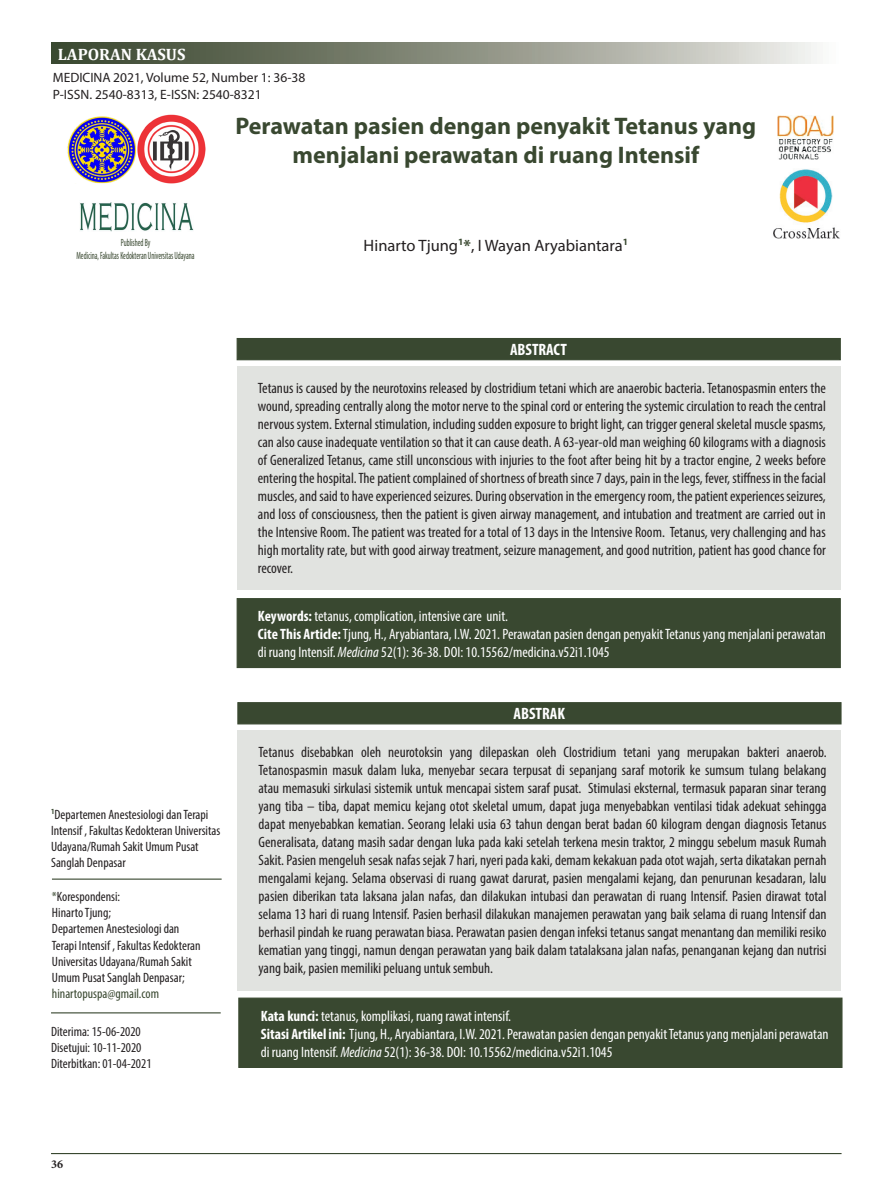
<style>
.page{position:relative;width:893px;height:1191px;background:#fff}
.page>*{position:absolute;margin:0;border:0;box-sizing:border-box;transform-origin:0 0}
.t1{font:700 24px/28.8px "Myriad Pro";color:#394830;text-align:center}
.t2{font:16.5px "Myriad Pro";color:#231f20}
.Default{font:700 condensed 16.5px "Myriad Pro";color:#fff}
.t3{font:700 16.5px "Cambria";color:#fff}
.t4{font:condensed 15px/18px "Myriad Pro";color:#231f20;text-align:justify}
.t5{font:condensed 15px/18px "Myriad Pro";color:#fff}
.t6{font:condensed 13.5px/16.2px "Myriad Pro";color:#231f20}
.t7{font:13.5px "Myriad Pro";color:#231f20}
.t8{font:condensed 13.5px "Myriad Pro";color:#394830}
.judul{font:700 12px "Minion Pro";color:#231f20}
.judul-2{font:condensed 10.5px "Myriad Pro";color:#394830;scale:.72 1}
.s1{font-weight:700;color:#394830}
.s2{color:#394830}
.s3{font-weight:700}
.s4{font-style:italic}
</style>
<div class="page">
<svg style="left:51px;top:43px;width:766px;height:20px;background:#8a9081"></svg>
<div style="left:237px;top:338px;width:604px;height:22px;background:#394830"></div>
<div style="left:237px;top:598px;width:604px;height:70px;background:#394830"></div>
<div style="left:237px;top:702px;width:604px;height:22px;background:#394830;border:1px solid #394830"></div>
<div style="left:237px;top:367px;width:603px;height:223px;background:#e1e3e0"></div>
<div style="left:238px;top:731px;width:603px;height:260px;background:#e1e3e0"></div>
<hr style="left:52px;top:878px;width:170px;height:1px;background:#394830">
<hr style="left:51px;top:1012px;width:170px;height:1px;background:#394830">
<hr style="left:51px;top:1153px;width:790px;height:1px;background:#394830">
<img style="left:67px;top:115px;width:139px;height:69px">
<img style="left:773px;top:169px;width:67px;height:69px">
<img style="left:778px;top:116px;width:55px;height:43px">
<img style="left:80px;top:202px;width:114px;height:30px">
<div style="left:238px;top:997px;width:604px;height:71px;background:#394830;border:1px solid #394830"></div>
<p class="t3" style="left:58px;top:43px;width:129px">LAPORAN KASUS</p>
<p class="t7" style="left:53px;top:70px;width:254px">MEDICINA 2021, Volume 52, Number 1: 36-38</p>
<p class="t7" style="left:53px;top:86px;width:210px">P-ISSN. 2540-8313, E-ISSN: 2540-8321</p>
<p class="judul-2" style="left:121px;top:236px;width:43px">Published By</p>
<p class="judul-2" style="left:76px;top:249px;width:166px">Medicina, Fakultas Kedokteran Universitas Udayana</p>
<p class="t1" style="left:236px;top:110px;width:522px">Perawatan pasien dengan penyakit Tetanus yang menjalani perawatan di ruang Intensif</p>
<p class="t2" style="left:364px;top:235px;width:266px">Hinarto Tjung<sup>1</sup><span class="s1">*</span>, I Wayan Aryabiantara<sup>1</sup></p>
<p class="t6" style="left:51px;top:806px;width:171px"><sup>1</sup>Departemen Anestesiologi dan Terapi Intensif , Fakultas Kedokteran Universitas Udayana/Rumah Sakit Umum Pusat Sanglah Denpasar</p>
<p class="t6" style="left:52px;top:888px;width:70px"><span class="s2">*</span>Korespondensi:</p>
<p class="t6" style="left:52px;top:904px;width:61px">Hinarto Tjung;</p>
<p class="t6" style="left:52px;top:920px;width:150px">Departemen Anestesiologi dan Terapi Intensif , Fakultas Kedokteran Universitas Udayana/Rumah Sakit Umum Pusat Sanglah Denpasar;</p>
<p class="t8" style="left:52px;top:985px;width:109px">hinartopuspa@gmail.com</p>
<p class="t6" style="left:51px;top:1022px;width:91px">Diterima: 15-06-2020</p>
<p class="t6" style="left:51px;top:1039px;width:92px">Disetujui: 10-11-2020</p>
<p class="t6" style="left:51px;top:1055px;width:102px">Diterbitkan: 01-04-2021</p>
<p class="Default" style="left:510px;top:339px;width:58px">ABSTRACT</p>
<p class="t4" style="left:258px;top:379px;width:570px">Tetanus is caused by the neurotoxins released by clostridium tetani which are anaerobic bacteria. Tetanospasmin enters the wound, spreading centrally along the motor nerve to the spinal cord or entering the systemic circulation to reach the central nervous system. External stimulation, including sudden exposure to bright light, can trigger general skeletal muscle spasms, can also cause inadequate ventilation so that it can cause death. A 63-year-old man weighing 60 kilograms with a diagnosis of Generalized Tetanus, came still unconscious with injuries to the foot after being hit by a tractor engine, 2 weeks before entering the hospital. The patient complained of shortness of breath since 7 days, pain in the legs, fever, stiffness in the facial muscles, and said to have experienced seizures. During observation in the emergency room, the patient experiences seizures, and loss of consciousness, then the patient is given airway management, and intubation and treatment are carried out in the Intensive Room. The patient was treated for a total of 13 days in the Intensive Room. Tetanus, very challenging and has high mortality rate, but with good airway treatment, seizure management, and good nutrition, patient has good chance for recover.</p>
<p class="t5" style="left:258px;top:606px;width:252px"><span class="s3">Keywords:</span> tetanus, complication, intensive care unit.</p>
<p class="t5" style="left:258px;top:624px;width:569px"><span class="s3">Cite This Article:</span> Tjung, H., Aryabiantara, I.W. 2021. Perawatan pasien dengan penyakit Tetanus yang menjalani perawatan di ruang Intensif. <span class="s4">Medicina</span> 52(1): 36-38. DOI: 10.15562/medicina.v52i1.1045</p>
<p class="Default" style="left:513px;top:703px;width:53px">ABSTRAK</p>
<p class="t4" style="left:259px;top:743px;width:569px">Tetanus disebabkan oleh neurotoksin yang dilepaskan oleh Clostridium tetani yang merupakan bakteri anaerob.<br>Tetanospasmin masuk dalam luka, menyebar secara terpusat di sepanjang saraf motorik ke sumsum tulang belakang atau memasuki sirkulasi sistemik untuk mencapai sistem saraf pusat. Stimulasi eksternal, termasuk paparan sinar terang yang tiba – tiba, dapat memicu kejang otot skeletal umum, dapat juga menyebabkan ventilasi tidak adekuat sehingga dapat menyebabkan kematian. Seorang lelaki usia 63 tahun dengan berat badan 60 kilogram dengan diagnosis Tetanus Generalisata, datang masih sadar dengan luka pada kaki setelah terkena mesin traktor, 2 minggu sebelum masuk Rumah Sakit. Pasien mengeluh sesak nafas sejak 7 hari, nyeri pada kaki, demam kekakuan pada otot wajah, serta dikatakan pernah mengalami kejang. Selama observasi di ruang gawat darurat, pasien mengalami kejang, dan penurunan kesadaran, lalu pasien diberikan tata laksana jalan nafas, dan dilakukan intubasi dan perawatan di ruang Intensif. Pasien dirawat total selama 13 hari di ruang Intensif. Pasien berhasil dilakukan manajemen perawatan yang baik selama di ruang Intensif dan berhasil pindah ke ruang perawatan biasa. Perawatan pasien dengan infeksi tetanus sangat menantang dan memiliki resiko kematian yang tinggi, namun dengan perawatan yang baik dalam tatalaksana jalan nafas, penanganan kejang dan nutrisi yang baik, pasien memiliki peluang untuk sembuh.</p>
<p class="t5" style="left:261px;top:1006px;width:252px"><span class="s3">Kata kunci:</span> tetanus, komplikasi, ruang rawat intensif.</p>
<p class="t5" style="left:261px;top:1024px;width:569px"><span class="s3">Sitasi Artikel ini:</span> Tjung, H., Aryabiantara, I.W. 2021. Perawatan pasien dengan penyakit Tetanus yang menjalani perawatan di ruang Intensif. <span class="s4">Medicina</span> 52(1): 36-38. DOI: 10.15562/medicina.v52i1.1045</p>
<p class="judul" style="left:51px;top:1156px;width:13px">36</p>
</div>
